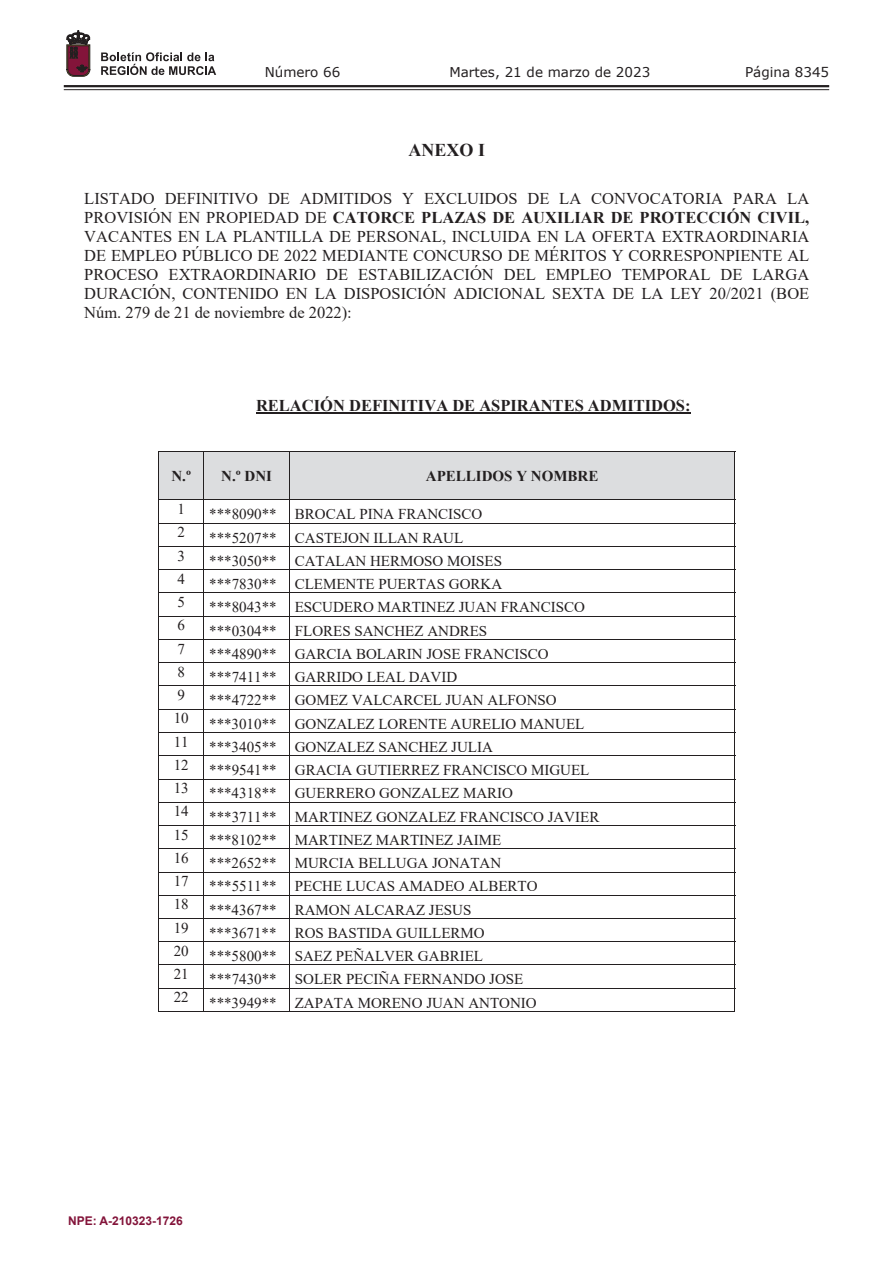
<style>
.page{position:relative;width:893px;height:1263px;background:#fff}
.page>*{position:absolute;margin:0;border:0;box-sizing:border-box;transform-origin:0 0}
.t1{font:700 18px "Times New Roman";color:#231f20}
.t2{font:16.5px/18.9px "Times New Roman";color:#231f20;text-align:justify}
.t3{font:700 16.5px "Times New Roman";color:#231f20}
.t4{font:15px "Times New Roman";color:#231f20}
.t5{font:700 15px "Times New Roman";color:#231f20}
.t6{font:13.5px "Verdana";color:#231f20}
.t7{font:700 12px "Arial";color:#83143a}
.s1{font-weight:700}
</style>
<div class="page">
<hr style="left:64px;top:85px;width:765px;height:2px;background:#231f20">
<hr style="left:64px;top:89px;width:765px;height:1px;background:#231f20">
<svg style="left:101px;top:52px;width:115px;height:23px"></svg>
<svg style="left:67px;top:31px;width:23px;height:45px"></svg>
<hr style="left:256px;top:413px;width:435px;height:1px;background:#231f20">
<div style="left:159px;top:452px;width:45px;height:48px;background:#dcdddf"></div>
<div style="left:204px;top:452px;width:85px;height:48px;background:#dcdddf"></div>
<div style="left:290px;top:452px;width:445px;height:48px;background:#dcdddf"></div>
<hr style="left:158px;top:452px;width:577px;height:1px;background:#231f20">
<hr style="left:158px;top:452px;width:1px;height:48px;background:#231f20">
<hr style="left:204px;top:452px;width:1px;height:48px;background:#231f20">
<hr style="left:289px;top:452px;width:1px;height:48px;background:#231f20">
<hr style="left:735px;top:452px;width:1px;height:48px;background:#231f20">
<hr style="left:158px;top:500px;width:577px;height:1px;background:#231f20">
<hr style="left:158px;top:523px;width:577px;height:1px;background:#231f20">
<hr style="left:158px;top:546px;width:577px;height:1px;background:#231f20">
<hr style="left:158px;top:569px;width:577px;height:1px;background:#231f20">
<hr style="left:158px;top:593px;width:577px;height:1px;background:#231f20">
<hr style="left:158px;top:616px;width:577px;height:1px;background:#231f20">
<hr style="left:158px;top:639px;width:577px;height:1px;background:#231f20">
<hr style="left:158px;top:662px;width:577px;height:1px;background:#231f20">
<hr style="left:158px;top:686px;width:577px;height:1px;background:#231f20">
<hr style="left:158px;top:709px;width:577px;height:1px;background:#231f20">
<hr style="left:158px;top:732px;width:577px;height:1px;background:#231f20">
<hr style="left:158px;top:755px;width:577px;height:1px;background:#231f20">
<hr style="left:158px;top:779px;width:577px;height:1px;background:#231f20">
<hr style="left:158px;top:802px;width:577px;height:1px;background:#231f20">
<hr style="left:158px;top:825px;width:577px;height:1px;background:#231f20">
<hr style="left:158px;top:848px;width:577px;height:1px;background:#231f20">
<hr style="left:158px;top:872px;width:577px;height:1px;background:#231f20">
<hr style="left:158px;top:895px;width:577px;height:1px;background:#231f20">
<hr style="left:158px;top:918px;width:577px;height:1px;background:#231f20">
<hr style="left:158px;top:941px;width:577px;height:1px;background:#231f20">
<hr style="left:158px;top:965px;width:577px;height:1px;background:#231f20">
<hr style="left:158px;top:988px;width:577px;height:1px;background:#231f20">
<svg style="left:158px;top:501px;width:1px;height:510px"></svg>
<hr style="left:158px;top:1011px;width:46px;height:1px;background:#231f20">
<hr style="left:204px;top:1011px;width:85px;height:1px;background:#231f20">
<svg style="left:289px;top:501px;width:1px;height:511px"></svg>
<hr style="left:290px;top:1011px;width:445px;height:1px;background:#231f20">
<svg style="left:735px;top:523px;width:1px;height:466px"></svg>
<p class="t6" style="left:265px;top:62px;width:77px">Número 66</p>
<p class="t6" style="left:449px;top:62px;width:202px">Martes, 21 de marzo de 2023</p>
<p class="t6" style="left:745px;top:62px;width:86px">Página 8345</p>
<p class="t1" style="left:408px;top:137px;width:78px">ANEXO I</p>
<p class="t2" style="left:84px;top:188px;width:727px">LISTADO DEFINITIVO DE ADMITIDOS Y EXCLUIDOS DE LA CONVOCATORIA PARA LA PROVISIÓN EN PROPIEDAD DE <span class="s1">CATORCE PLAZAS DE AUXILIAR DE PROTECCIÓN CIVIL, </span>VACANTES EN LA PLANTILLA DE PERSONAL, INCLUIDA EN LA OFERTA EXTRAORDINARIA DE EMPLEO PÚBLICO DE 2022 MEDIANTE CONCURSO DE MÉRITOS Y CORRESPONPIENTE AL PROCESO EXTRAORDINARIO DE ESTABILIZACIÓN DEL EMPLEO TEMPORAL DE LARGA DURACIÓN, CONTENIDO EN LA DISPOSICIÓN ADICIONAL SEXTA DE LA LEY 20/2021 (BOE Núm. 279 de 21 de noviembre de 2022):</p>
<p class="t3" style="left:256px;top:393px;width:436px">RELACIÓN DEFINITIVA DE ASPIRANTES ADMITIDOS:</p>
<p class="t5" style="left:171px;top:465px;width:21px">N.º</p>
<p class="t5" style="left:221px;top:465px;width:52px">N.º DNI</p>
<p class="t5" style="left:426px;top:465px;width:174px">APELLIDOS Y NOMBRE</p>
<p class="t4" style="left:177px;top:498px;width:9px">1</p>
<p class="t4" style="left:209px;top:504px;width:275px">***8090** BROCAL PINA FRANCISCO</p>
<p class="t4" style="left:177px;top:522px;width:9px">2</p>
<p class="t4" style="left:209px;top:527px;width:256px">***5207** CASTEJON ILLAN RAUL</p>
<p class="t4" style="left:177px;top:545px;width:9px">3</p>
<p class="t4" style="left:209px;top:550px;width:294px">***3050** CATALAN HERMOSO MOISES</p>
<p class="t4" style="left:177px;top:568px;width:9px">4</p>
<p class="t4" style="left:209px;top:573px;width:295px">***7830** CLEMENTE PUERTAS GORKA</p>
<p class="t4" style="left:177px;top:591px;width:9px">5</p>
<p class="t4" style="left:209px;top:597px;width:377px">***8043** ESCUDERO MARTINEZ JUAN FRANCISCO</p>
<p class="t4" style="left:177px;top:615px;width:9px">6</p>
<p class="t4" style="left:209px;top:620px;width:280px">***0304** FLORES SANCHEZ ANDRES</p>
<p class="t4" style="left:177px;top:638px;width:9px">7</p>
<p class="t4" style="left:209px;top:643px;width:341px">***4890** GARCIA BOLARIN JOSE FRANCISCO</p>
<p class="t4" style="left:177px;top:661px;width:9px">8</p>
<p class="t4" style="left:209px;top:666px;width:250px">***7411** GARRIDO LEAL DAVID</p>
<p class="t4" style="left:177px;top:684px;width:9px">9</p>
<p class="t4" style="left:209px;top:690px;width:349px">***4722** GOMEZ VALCARCEL JUAN ALFONSO</p>
<p class="t4" style="left:174px;top:708px;width:17px">10</p>
<p class="t4" style="left:209px;top:713px;width:377px">***3010** GONZALEZ LORENTE AURELIO MANUEL</p>
<p class="t4" style="left:174px;top:731px;width:17px">11</p>
<p class="t4" style="left:209px;top:736px;width:285px">***3405** GONZALEZ SANCHEZ JULIA</p>
<p class="t4" style="left:174px;top:754px;width:17px">12</p>
<p class="t4" style="left:209px;top:759px;width:382px">***9541** GRACIA GUTIERREZ FRANCISCO MIGUEL</p>
<p class="t4" style="left:174px;top:777px;width:17px">13</p>
<p class="t4" style="left:209px;top:783px;width:305px">***4318** GUERRERO GONZALEZ MARIO</p>
<p class="t4" style="left:174px;top:801px;width:17px">14</p>
<p class="t4" style="left:209px;top:806px;width:392px">***3711** MARTINEZ GONZALEZ FRANCISCO JAVIER</p>
<p class="t4" style="left:174px;top:824px;width:17px">15</p>
<p class="t4" style="left:209px;top:829px;width:294px">***8102** MARTINEZ MARTINEZ JAIME</p>
<p class="t4" style="left:174px;top:847px;width:17px">16</p>
<p class="t4" style="left:209px;top:852px;width:294px">***2652** MURCIA BELLUGA JONATAN</p>
<p class="t4" style="left:174px;top:870px;width:17px">17</p>
<p class="t4" style="left:209px;top:876px;width:330px">***5511** PECHE LUCAS AMADEO ALBERTO</p>
<p class="t4" style="left:174px;top:894px;width:17px">18</p>
<p class="t4" style="left:209px;top:899px;width:264px">***4367** RAMON ALCARAZ JESUS</p>
<p class="t4" style="left:174px;top:917px;width:17px">19</p>
<p class="t4" style="left:209px;top:922px;width:277px">***3671** ROS BASTIDA GUILLERMO</p>
<p class="t4" style="left:174px;top:940px;width:17px">20</p>
<p class="t4" style="left:209px;top:945px;width:275px">***5800** SAEZ PEÑALVER GABRIEL</p>
<p class="t4" style="left:174px;top:963px;width:17px">21</p>
<p class="t4" style="left:209px;top:969px;width:316px">***7430** SOLER PECIÑA FERNANDO JOSE</p>
<p class="t4" style="left:174px;top:987px;width:17px">22</p>
<p class="t4" style="left:209px;top:992px;width:329px">***3949** ZAPATA MORENO JUAN ANTONIO</p>
<p class="t7" style="left:68px;top:1212px;width:116px">NPE: A-210323-1726</p>
</div>
